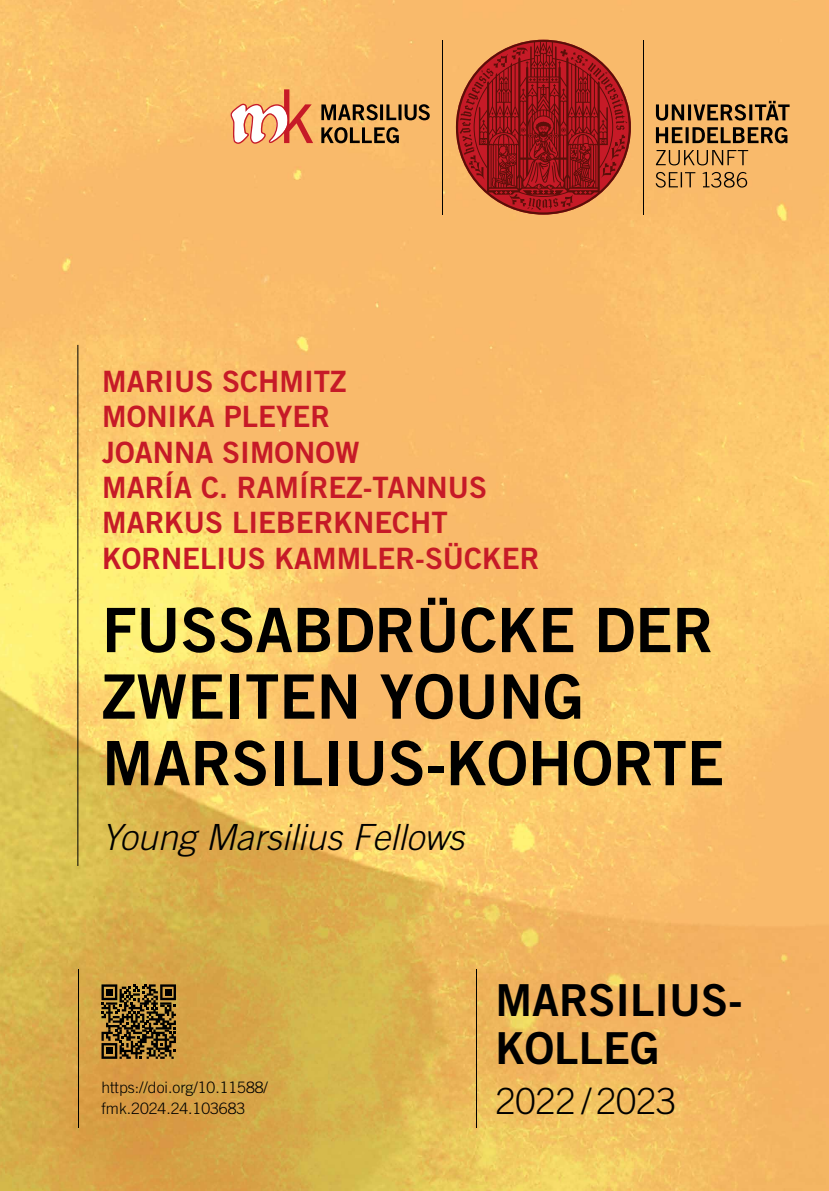
<style>
.page{position:relative;width:829px;height:1191px;background:#fff}
.page>*{position:absolute;margin:0;border:0;box-sizing:border-box;transform-origin:0 0}
.t1{font:61.25px/66.5px "Trade Gothic LT Pro Bd 2";color:#000}
.t2{font:44.1px/48.1px "Trade Gothic LT Pro Bd 2";color:#000}
.t3{font:italic 300 36.05px "Trade Gothic LT Pro";color:#000}
.t4{font:300 36.05px "Trade Gothic LT Pro";color:#000}
.t5{font:29.4px/35.4px "Trade Gothic LT Pro Bd 2";color:#c61a27}
.t6{font:300 15.75px/21px "Trade Gothic LT Pro";color:#000}
</style>
<div class="page">
<img style="left:0;top:0;width:828px;height:1191px">
<hr style="left:476px;top:969px;width:1px;height:159px;background:#000">
<hr style="left:643px;top:40px;width:1px;height:174px;background:#000">
<svg style="left:655px;top:172px;width:92px;height:16px"></svg>
<svg style="left:655px;top:150px;width:93px;height:15px"></svg>
<svg style="left:655px;top:127px;width:132px;height:16px;background:#846238"></svg>
<svg style="left:655px;top:101px;width:134px;height:20px;background:#9e7643"></svg>
<svg style="left:456px;top:40px;width:174px;height:175px;background:#ad372b"></svg>
<hr style="left:442px;top:40px;width:1px;height:174px;background:#000">
<svg style="left:321px;top:127px;width:78px;height:16px"></svg>
<svg style="left:321px;top:104px;width:108px;height:16px;background:#866539"></svg>
<svg style="left:230px;top:89px;width:83px;height:55px"></svg>
<hr style="left:77px;top:345px;width:1px;height:521px;background:#000">
<hr style="left:78px;top:969px;width:1px;height:159px;background:#000">
<svg style="left:101px;top:984px;width:75px;height:74px;background:#654e22"></svg>
<div style="left:106px;top:1047px;width:7px;height:7px;background:#000"></div>
<p class="t5" style="left:102px;top:363px;width:438px">MARIUS SCHMITZ<br>MONIKA PLEYER<br>JOANNA SIMONOW<br>MARÍA C. RAMÍREZ-TANNUS<br>MARKUS LIEBERKNECHT<br>KORNELIUS KAMMLER-SÜCKER</p>
<h1 class="t1" style="left:102px;top:596px;width:623px">FUSSABDRÜCKE DER<br>ZWEITEN YOUNG<br>MARSILIUS-KOHORTE</h1>
<p class="t3" style="left:101px;top:816px;width:364px">Young Marsilius Fellows</p>
<p class="t6" style="left:101px;top:1077px;width:168px">https://doi.org/10.11588/ fmk.2024.24.103683</p>
<h2 class="t2" style="left:495px;top:975px;width:249px">MARSILIUS-<br>KOLLEG</h2>
<p class="t4" style="left:495px;top:1080px;width:182px">2022 /2023</p>
</div>
